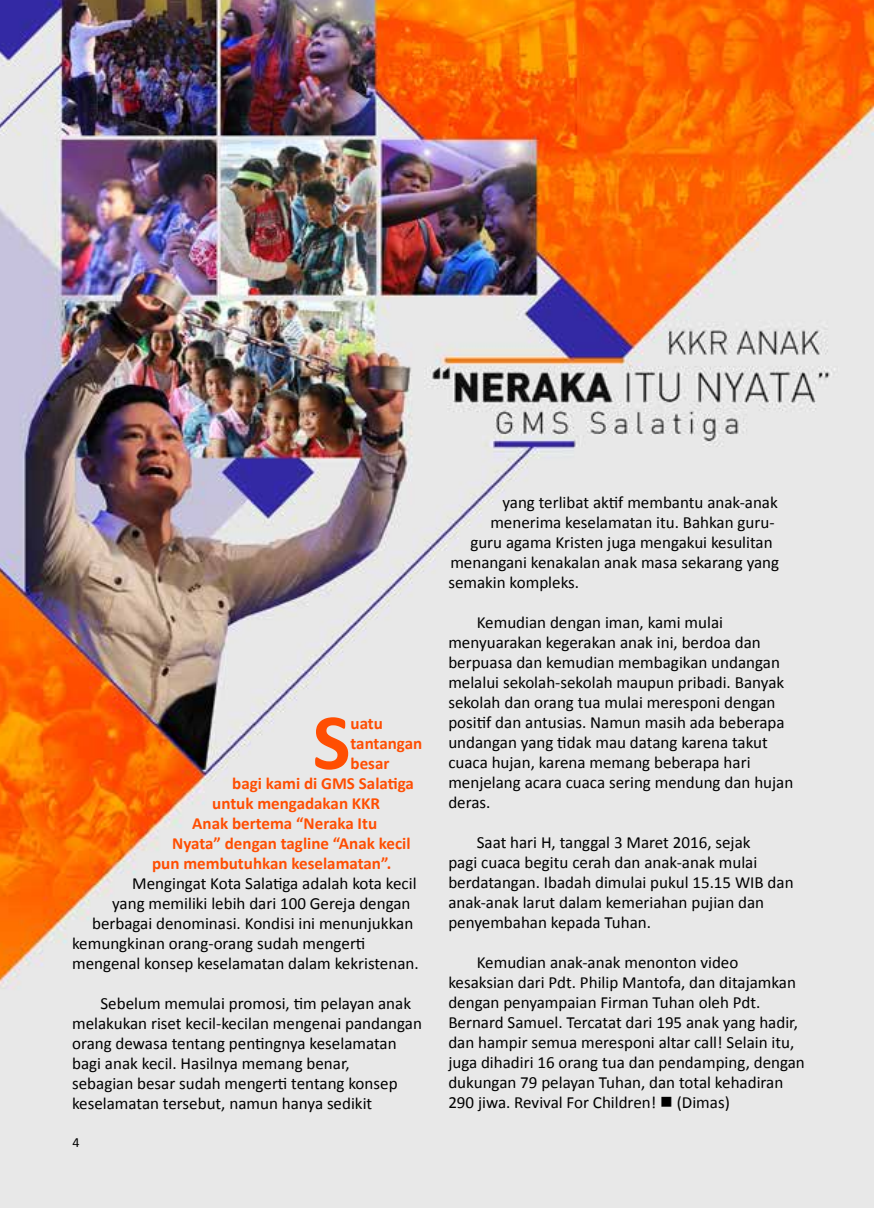
<style>
.page{position:relative;width:874px;height:1208px;background:#fff}
.page>*{position:absolute;margin:0;border:0;box-sizing:border-box;transform-origin:0 0}
.t1{font:700 80px "Calibri";color:#ff4e02}
.t2{font:17px/20px "Calibri";color:#000}
.t3{font:700 17px "Calibri";color:#ff4e02}
.t4{font:14px "Calibri";color:#000}
</style>
<div class="page">
<img style="left:0;top:0;width:873px;height:1208px">
<h1 class="t1" style="left:312px;top:691px;width:39px">S</h1>
<p class="t3" style="left:350px;top:712px;width:34px">uatu</p>
<p class="t3" style="left:350px;top:732px;width:73px">tantangan</p>
<p class="t3" style="left:350px;top:752px;width:40px">besar</p>
<p class="t3" style="left:232px;top:772px;width:183px">bagi kami di GMS Salatiga</p>
<p class="t3" style="left:212px;top:792px;width:169px">untuk mengadakan KKR</p>
<p class="t3" style="left:192px;top:812px;width:186px">Anak bertema “Neraka Itu</p>
<p class="t3" style="left:172px;top:832px;width:240px">Nyata” dengan tagline “Anak kecil</p>
<p class="t3" style="left:152px;top:852px;width:240px">pun membutuhkan keselamatan”.</p>
<p class="t2" style="left:132px;top:873px;width:286px">Mengingat Kota Salatiga adalah kota kecil</p>
<p class="t2" style="left:112px;top:893px;width:300px">yang memiliki lebih dari 100 Gereja dengan</p>
<p class="t2" style="left:92px;top:913px;width:322px">berbagai denominasi. Kondisi ini menunjukkan</p>
<p class="t2" style="left:72px;top:933px;width:294px">kemungkinan orang-orang sudah mengerti</p>
<p class="t2" style="left:72px;top:953px;width:348px">mengenal konsep keselamatan dalam kekristenan.</p>
<p class="t2" style="left:72px;top:993px;width:351px;text-indent:28px">Sebelum memulai promosi, tim pelayan anak melakukan riset kecil-kecilan mengenai pandangan orang dewasa tentang pentingnya keselamatan bagi anak kecil. Hasilnya memang benar,<br>sebagian besar sudah mengerti tentang konsep keselamatan tersebut, namun hanya sedikit</p>
<p class="t4" style="left:72px;top:1133px;width:9px">4</p>
<p class="t2" style="left:502px;top:492px;width:277px">yang terlibat aktif membantu anak-anak</p>
<p class="t2" style="left:490px;top:512px;width:285px">menerima keselamatan itu. Bahkan guru-</p>
<p class="t2" style="left:470px;top:532px;width:304px">guru agama Kristen juga mengakui kesulitan</p>
<p class="t2" style="left:450px;top:552px;width:330px">menangani kenakalan anak masa sekarang yang</p>
<p class="t2" style="left:448px;top:572px;width:132px">semakin kompleks.</p>
<p class="t2" style="left:448px;top:612px;width:346px;text-indent:28px">Kemudian dengan iman, kami mulai menyuarakan kegerakan anak ini, berdoa dan berpuasa dan kemudian membagikan undangan melalui sekolah-sekolah maupun pribadi. Banyak sekolah dan orang tua mulai meresponi dengan positif dan antusias. Namun masih ada beberapa undangan yang tidak mau datang karena takut cuaca hujan, karena memang beberapa hari menjelang acara cuaca sering mendung dan hujan deras.</p>
<p class="t2" style="left:448px;top:832px;width:346px;text-indent:28px">Saat hari H, tanggal 3 Maret 2016, sejak<br>pagi cuaca begitu cerah dan anak-anak mulai berdatangan. Ibadah dimulai pukul 15.15 WIB dan anak-anak larut dalam kemeriahan pujian dan penyembahan kepada Tuhan.</p>
<p class="t2" style="left:448px;top:952px;width:358px;text-indent:28px">Kemudian anak-anak menonton video kesaksian dari Pdt. Philip Mantofa, dan ditajamkan dengan penyampaian Firman Tuhan oleh Pdt.<br>Bernard Samuel. Tercatat dari 195 anak yang hadir, dan hampir semua meresponi altar call! Selain itu, juga dihadiri 16 orang tua dan pendamping, dengan dukungan 79 pelayan Tuhan, dan total kehadiran 290 jiwa. Revival For Children! ■ (Dimas)</p>
</div>
